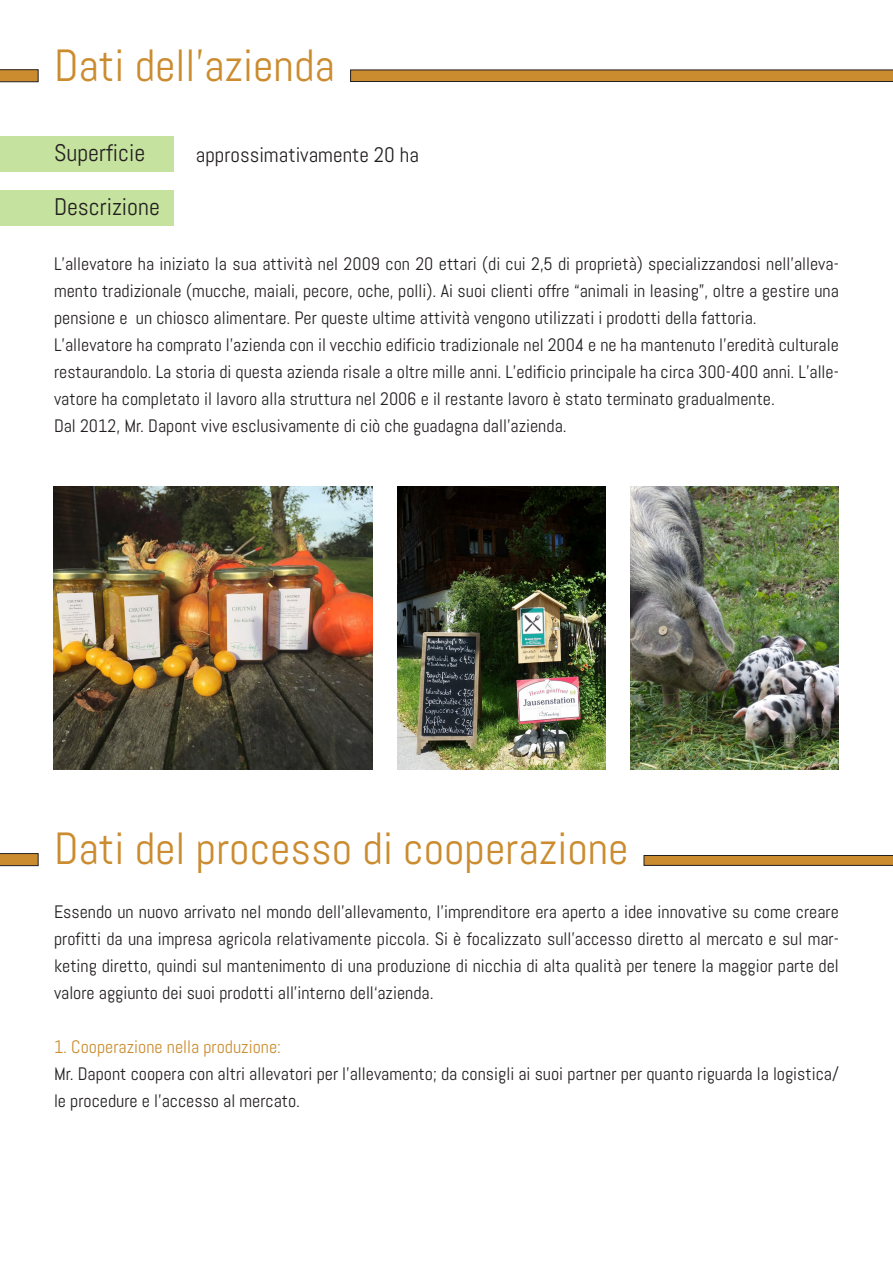
<style>
.page{position:relative;width:893px;height:1263px;background:#fff}
.page>*{position:absolute;margin:0;border:0;box-sizing:border-box;transform-origin:0 0}
.t1{font:45px "Abel";color:#cb8c30}
.t2{font:24px "Abel";color:#231f20}
.t3{font:21px "Abel";color:#231f20}
.t4{font:18px/27px "Abel";color:#231f20;text-align:justify}
.t5{font:18px "Abel";color:#cb8c30}
</style>
<div class="page">
<svg style="left:350px;top:69px;width:543px;height:13px;background:#b27e33"></svg>
<svg style="left:0;top:69px;width:39px;height:14px"></svg>
<div style="left:0;top:136px;width:174px;height:36px;background:#c5e29e"></div>
<div style="left:0;top:190px;width:174px;height:36px;background:#c5e29e"></div>
<img style="left:54px;top:486px;width:318px;height:284px">
<img style="left:398px;top:486px;width:207px;height:284px">
<img style="left:631px;top:486px;width:208px;height:284px">
<svg style="left:643px;top:855px;width:250px;height:11px;background:#ac782e"></svg>
<svg style="left:0;top:853px;width:39px;height:13px"></svg>
<p class="t1" style="left:54px;top:37px;width:282px">Dati dell’azienda</p>
<p class="t2" style="left:54px;top:138px;width:93px">Superficie</p>
<p class="t2" style="left:54px;top:192px;width:107px">Descrizione</p>
<p class="t3" style="left:196px;top:142px;width:225px">approssimativamente 20 ha</p>
<p class="t4" style="left:54px;top:250px;width:786px">L’allevatore ha iniziato la sua attività nel 2009 con 20 ettari (di cui 2,5 di proprietà) specializzandosi nell’alleva&shy;mento tradizionale (mucche, maiali, pecore, oche, polli). Ai suoi clienti offre “animali in leasing”, oltre a gestire una pensione e un chiosco alimentare. Per queste ultime attività vengono utilizzati i prodotti della fattoria.</p>
<p class="t4" style="left:54px;top:331px;width:786px">L’allevatore ha comprato l’azienda con il vecchio edificio tradizionale nel 2004 e ne ha mantenuto l’eredità culturale restaurandolo. La storia di questa azienda risale a oltre mille anni. L’edificio principale ha circa 300-400 anni. L’alle&shy;vatore ha completato il lavoro alla struttura nel 2006 e il restante lavoro è stato terminato gradualmente.</p>
<p class="t4" style="left:54px;top:412px;width:514px">Dal 2012, Mr. Dapont vive esclusivamente di ciò che guadagna dall’azienda.</p>
<p class="t1" style="left:54px;top:820px;width:576px">Dati del processo di cooperazione</p>
<p class="t4" style="left:54px;top:898px;width:786px">Essendo un nuovo arrivato nel mondo dell’allevamento, l’imprenditore era aperto a idee innovative su come creare profitti da una impresa agricola relativamente piccola. Si è focalizzato sull’accesso diretto al mercato e sul mar&shy;keting diretto, quindi sul mantenimento di una produzione di nicchia di alta qualità per tenere la maggior parte del valore aggiunto dei suoi prodotti all’interno dell‘azienda.</p>
<p class="t5" style="left:54px;top:1035px;width:229px">1. Cooperazione nella produzione:</p>
<p class="t4" style="left:54px;top:1060px;width:786px">Mr. Dapont coopera con altri allevatori per l’allevamento; da consigli ai suoi partner per quanto riguarda la logistica/ le procedure e l’accesso al mercato.</p>
</div>
